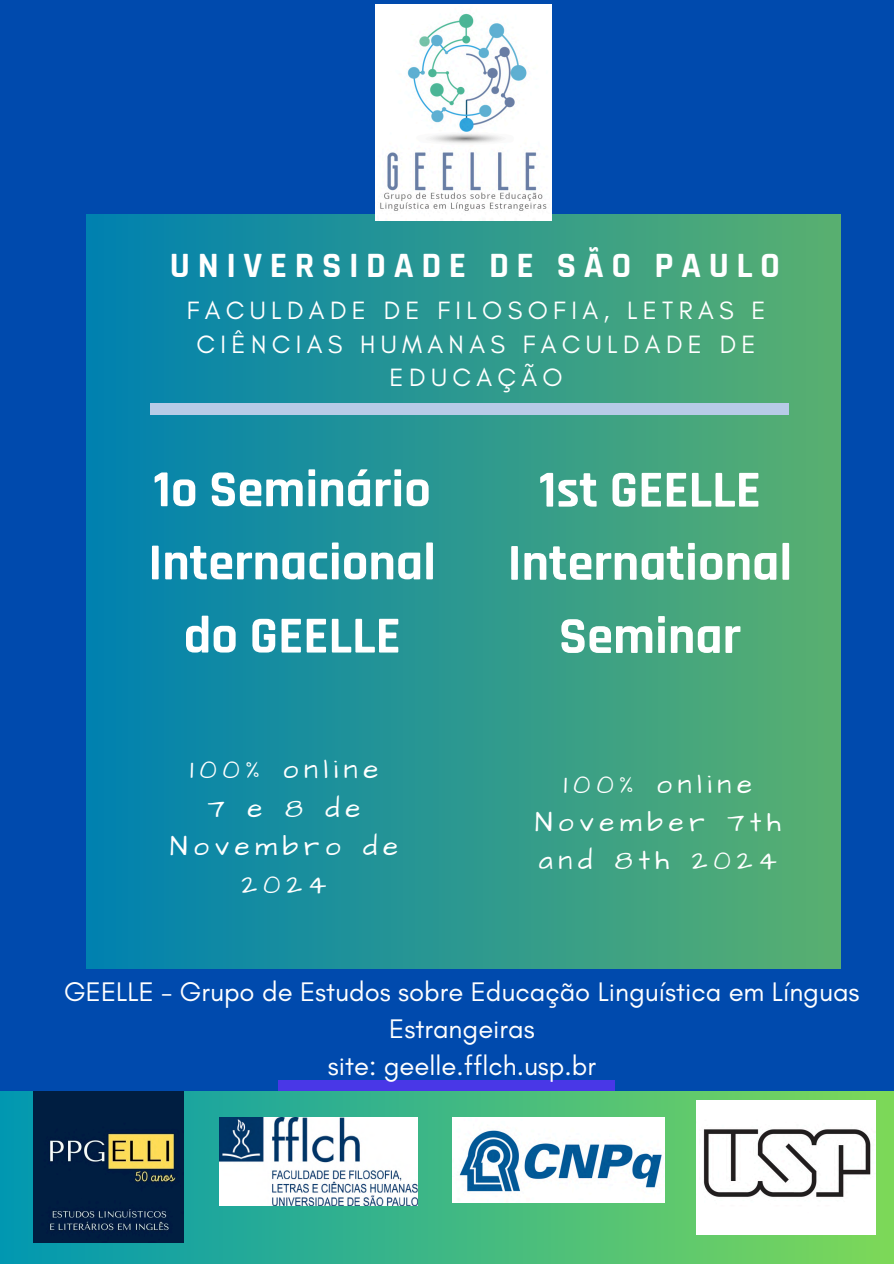
<style>
.page{position:relative;width:894px;height:1264px;background:#fff}
.page>*{position:absolute;margin:0;border:0;box-sizing:border-box;transform-origin:0 0}
.t1{font:700 52.5px/73.2px "Rajdhani";color:#fff;text-align:center}
.t2{font:700 36px "Rajdhani";letter-spacing:.21em;color:#fff}
.t3{font:27.6px/38.2px "Architects Daughter";letter-spacing:.21em;color:#fff;text-align:center}
.t4{font:27.45px/37.2px "Glacial Indifference";color:#fff;text-align:center}
.t5{font:25.5px/33.8px "Glacial Indifference";letter-spacing:.21em;color:#fff;text-align:center}
</style>
<div class="page">
<div style="left:0;top:0;width:893px;height:1090px;background:#004aad"></div>
<div style="left:86px;top:214px;width:754px;height:755px;background:linear-gradient(to right,#0081b0,#59b070)"></div>
<div style="left:150px;top:403px;width:638px;height:11px;background:#b7cbe7"></div>
<div style="left:278px;top:1080px;width:336px;height:11px;background:#4937e7"></div>
<img style="left:375px;top:5px;width:176px;height:216px">
<div style="left:0;top:1091px;width:893px;height:172px;background:linear-gradient(to right,#0298b2,#7fd959)"></div>
<img style="left:696px;top:1100px;width:179px;height:134px">
<img style="left:219px;top:1117px;width:198px;height:88px">
<img style="left:33px;top:1091px;width:151px;height:151px">
<img style="left:452px;top:1117px;width:212px;height:84px">
<p class="t2" style="left:170px;top:244px;width:611px">UNIVERSIDADE DE SÃO PAULO</p>
<p class="t5" style="left:187px;top:293px;width:580px">FACULDADE DE FILOSOFIA, LETRAS E<br>CIÊNCIAS HUMANAS FACULDADE DE<br>EDUCAÇÃO</p>
<p class="t1" style="left:148px;top:454px;width:289px">1o Seminário<br>Internacional do GEELLE</p>
<p class="t3" style="left:190px;top:751px;width:190px">100% online</p>
<p class="t3" style="left:170px;top:789px;width:229px">7e8de<br>Novembro de<br>2024</p>
<p class="t1" style="left:507px;top:454px;width:286px">1st GEELLE<br>International<br>Seminar</p>
<p class="t3" style="left:563px;top:765px;width:190px">100% online</p>
<p class="t3" style="left:535px;top:803px;width:247px;text-align:left">November 7th and 8th 2024</p>
<p class="t4" style="left:64px;top:972px;width:796px">GEELLE - Grupo de Estudos sobre Educação Linguística em Línguas<br>Estrangeiras</p>
<p class="t4" style="left:328px;top:1046px;width:269px">site: geelle.fflch.usp.br</p>
</div>
